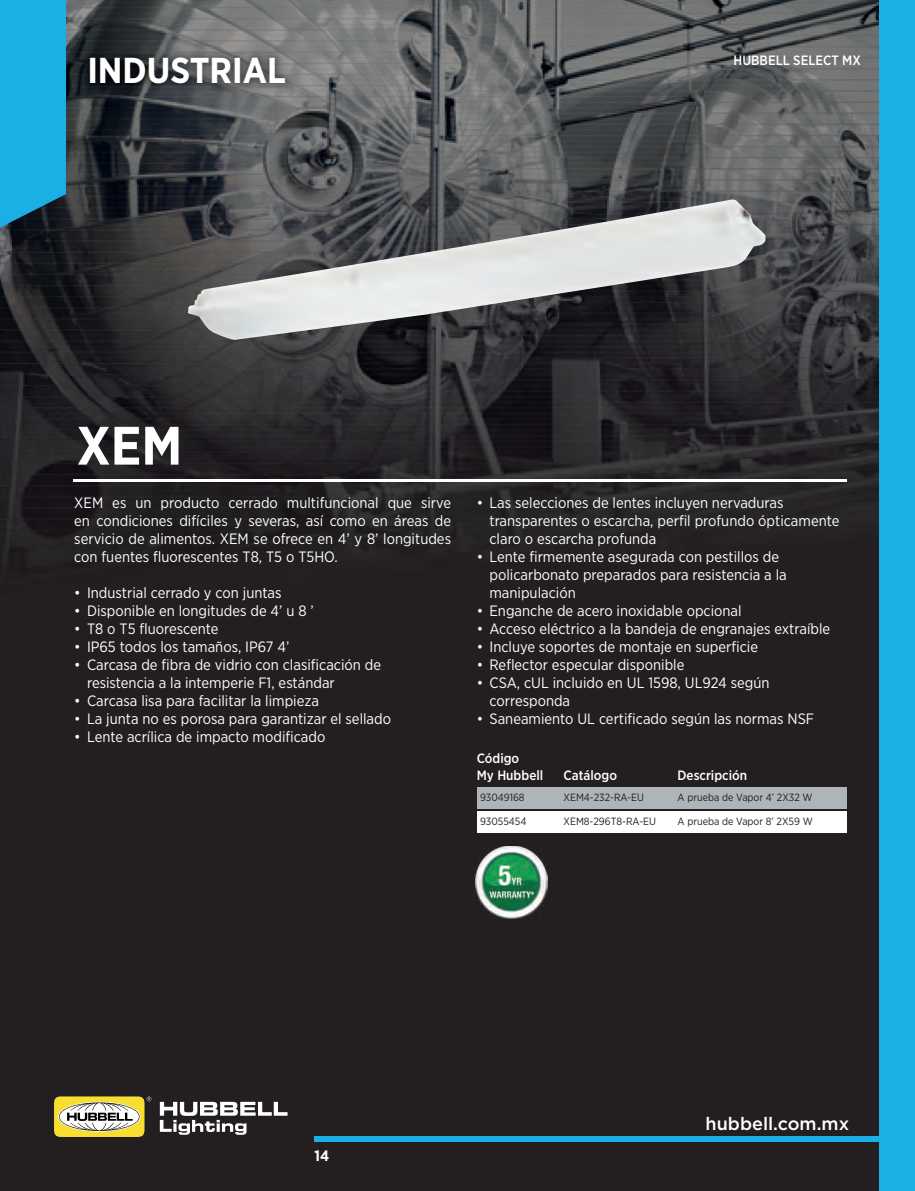
<style>
.page{position:relative;width:915px;height:1191px;background:#fff}
.page>*{position:absolute;margin:0;border:0;box-sizing:border-box;transform-origin:0 0}
.t1{font:700 54px "Gotham Narrow";color:#fff}
.t2{font:700 36px "Gotham Narrow";color:#fff}
.t3{font:500 18px "Gotham Pro";color:#fff}
.t4{font:15px/18px "Gotham Narrow";color:#fff}
.t5{font:700 15px "Gotham Narrow";color:#fff}
.t6{font:500 13.5px/16.2px "Gotham Narrow";color:#fff}
.t7{font:10.5px "Gotham Narrow";color:#231f20}
</style>
<div class="page">
<img style="left:0;top:0;width:879px;height:1191px">
<img style="left:187px;top:199px;width:578px;height:141px">
<div style="left:476px;top:787px;width:370px;height:21px;background:#aeb4b7"></div>
<div style="left:476px;top:811px;width:370px;height:21px;background:#fff"></div>
<svg style="left:0;top:0;width:66px;height:228px;background:#19a3d6"></svg>
<div style="left:879px;top:0;width:35px;height:1191px;background:#1aafe5"></div>
<svg style="left:160px;top:1101px;width:127px;height:33px"></svg>
<div style="left:54px;top:1096px;width:90px;height:41px;background:#f9de32;border-radius:7px"></div>
<svg style="left:59px;top:1102px;width:80px;height:29px"></svg>
<svg style="left:147px;top:1096px;width:4px;height:5px"></svg>
<div style="left:314px;top:1137px;width:600px;height:5px;background:#1aafe5"></div>
<hr style="left:73px;top:479px;width:773px;height:2px;background:#fff">
<img style="left:80px;top:47px;width:215px;height:46px">
<img style="left:475px;top:846px;width:72px;height:72px">
<h2 class="t2" style="left:87px;top:47px;width:200px">INDUSTRIAL</h2>
<p class="t6" style="left:733px;top:52px;width:129px">HUBBELL SELECT MX</p>
<h1 class="t1" style="left:77px;top:411px;width:107px">XEM</h1>
<p class="t4" style="left:74px;top:494px;width:378px;text-align:justify">XEM es un producto cerrado multifuncional que sirve en condiciones difíciles y severas, así como en áreas de servicio de alimentos. XEM se ofrece en 4’ y 8’ longitudes con fuentes fluorescentes T8, T5 o T5HO.</p>
<p class="t4" style="left:74px;top:584px;width:209px">• Industrial cerrado y con juntas</p>
<p class="t4" style="left:74px;top:602px;width:241px">• Disponible en longitudes de 4’ u 8 ’</p>
<p class="t4" style="left:74px;top:620px;width:146px">• T8 o T5 fluorescente</p>
<p class="t4" style="left:74px;top:638px;width:217px">• IP65 todos los tamaños, IP67 4’</p>
<p class="t4" style="left:87px;top:656px;width:295px;text-indent:-13px">• Carcasa de fibra de vidrio con clasificación de resistencia a la intemperie F1, estándar</p>
<p class="t4" style="left:74px;top:692px;width:246px">• Carcasa lisa para facilitar la limpieza</p>
<p class="t4" style="left:74px;top:710px;width:318px">• La junta no es porosa para garantizar el sellado</p>
<p class="t4" style="left:74px;top:728px;width:252px">• Lente acrílica de impacto modificado</p>
<p class="t4" style="left:489px;top:494px;width:351px;text-indent:-13px">• Las selecciones de lentes incluyen nervaduras transparentes o escarcha, perfil profundo ópticamente claro o escarcha profunda</p>
<p class="t4" style="left:489px;top:548px;width:298px;text-indent:-13px">• Lente firmemente asegurada con pestillos de policarbonato preparados para resistencia a la manipulación</p>
<p class="t4" style="left:476px;top:602px;width:266px">• Enganche de acero inoxidable opcional</p>
<p class="t4" style="left:476px;top:620px;width:355px">• Acceso eléctrico a la bandeja de engranajes extraíble</p>
<p class="t4" style="left:476px;top:638px;width:283px">• Incluye soportes de montaje en superficie</p>
<p class="t4" style="left:476px;top:656px;width:209px">• Reflector especular disponible</p>
<p class="t4" style="left:489px;top:674px;width:281px;text-indent:-13px">• CSA, cUL incluido en UL 1598, UL924 según corresponda</p>
<p class="t4" style="left:476px;top:710px;width:339px">• Saneamiento UL certificado según las normas NSF</p>
<p class="t6" style="left:476px;top:750px;width:68px">Código<br>My Hubbell</p>
<p class="t7" style="left:480px;top:790px;width:46px">93049168</p>
<p class="t7" style="left:480px;top:814px;width:48px">93055454</p>
<p class="t6" style="left:563px;top:766px;width:55px">Catálogo</p>
<p class="t6" style="left:677px;top:766px;width:71px">Descripción</p>
<p class="t7" style="left:563px;top:790px;width:82px">XEM4-232-RA-EU</p>
<p class="t7" style="left:563px;top:814px;width:94px">XEM8-296T8-RA-EU</p>
<p class="t7" style="left:677px;top:790px;width:136px">A prueba de Vapor 4’ 2X32 W</p>
<p class="t7" style="left:677px;top:814px;width:137px">A prueba de Vapor 8’ 2X59 W</p>
<p class="t5" style="left:314px;top:1146px;width:16px">14</p>
<p class="t3" style="left:705px;top:1113px;width:145px">hubbell.com.mx</p>
</div>
